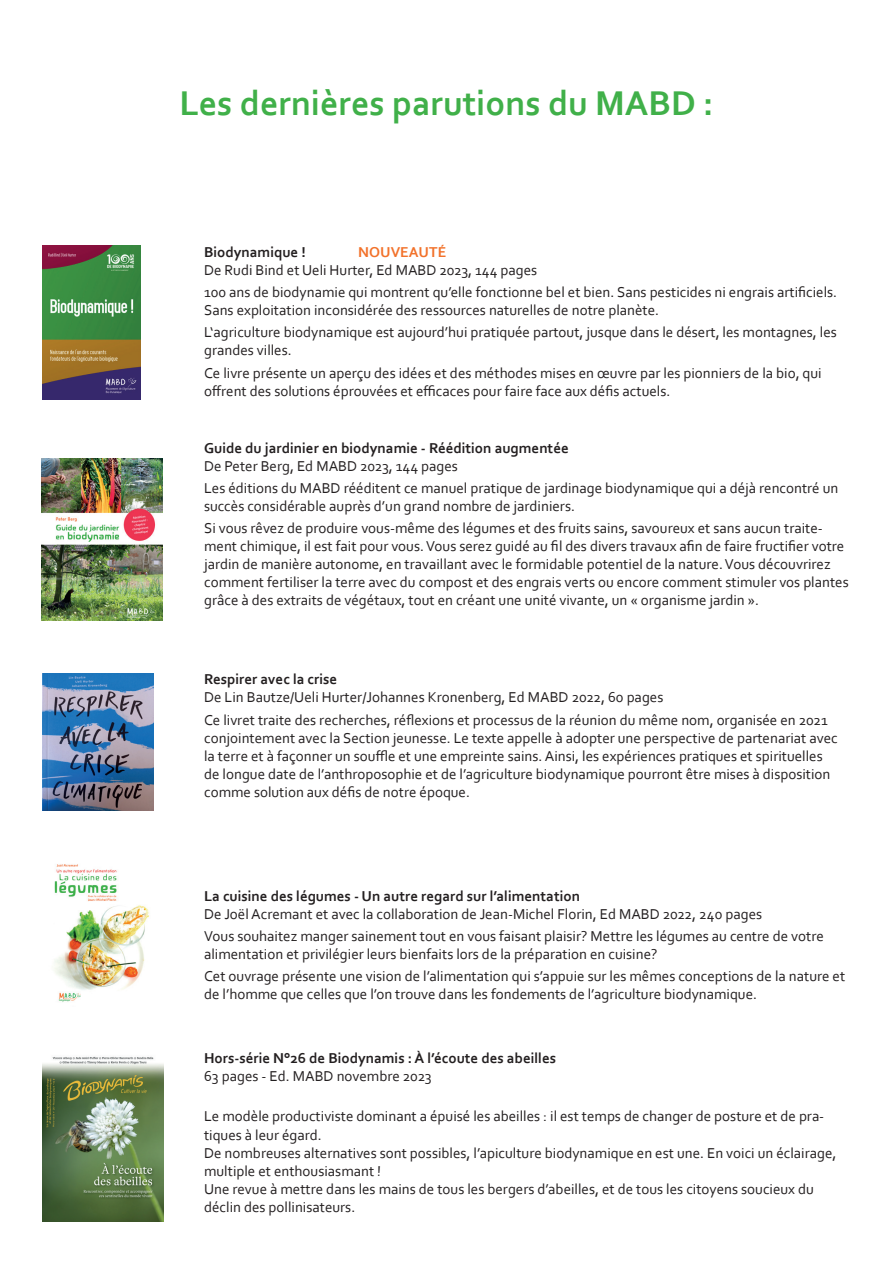
<style>
.page{position:relative;width:893px;height:1263px;background:#fff}
.page>*{position:absolute;margin:0;border:0;box-sizing:border-box;transform-origin:0 0}
.t1{font:700 36px "Corbel";color:#40b049}
.t2{font:15px/18px "Corbel";color:#231f20}
.t3{font:700 15px "Corbel";color:#231f20}
.t4{font:700 15px "Corbel";color:#f2722b}
</style>
<div class="page">
<img style="left:43px;top:1056px;width:121px;height:165px">
<img style="left:54px;top:864px;width:95px;height:138px">
<img style="left:42px;top:459px;width:121px;height:161px">
<img style="left:42px;top:673px;width:111px;height:138px">
<img style="left:42px;top:246px;width:98px;height:154px">
<h1 class="t1" style="left:179px;top:81px;width:536px">Les dernières parutions du MABD :</h1>
<p class="t3" style="left:204px;top:242px;width:103px">Biodynamique !</p>
<p class="t4" style="left:358px;top:242px;width:89px">NOUVEAUTÉ</p>
<p class="t2" style="left:204px;top:258px;width:635px;line-height:22.2px">De Rudi Bind et Ueli Hurter, Ed MABD 2023, 144 pages<br>100 ans de biodynamie qui montrent qu’elle fonctionne bel et bien. Sans pesticides ni engrais artificiels.</p>
<p class="t2" style="left:204px;top:299px;width:634px;line-height:22.2px">Sans exploitation inconsidérée des ressources naturelles de notre planète.<br>L‘agriculture biodynamique est aujourd’hui pratiquée partout, jusque dans le désert, les montagnes, les</p>
<p class="t2" style="left:204px;top:339px;width:619px;line-height:22.2px">grandes villes.<br>Ce livre présente un aperçu des idées et des méthodes mises en œuvre par les pionniers de la bio, qui</p>
<p class="t2" style="left:204px;top:381px;width:468px">offrent des solutions éprouvées et efficaces pour faire face aux défis actuels.</p>
<p class="t3" style="left:204px;top:439px;width:366px">Guide du jardinier en biodynamie - Réédition augmentée</p>
<p class="t2" style="left:204px;top:454px;width:636px;line-height:22.2px">De Peter Berg, Ed MABD 2023, 144 pages<br>Les éditions du MABD rééditent ce manuel pratique de jardinage biodynamique qui a déjà rencontré un</p>
<p class="t2" style="left:204px;top:495px;width:620px;line-height:22.2px">succès considérable auprès d’un grand nombre de jardiniers.<br>Si vous rêvez de produire vous-même des légumes et des fruits sains, savoureux et sans aucun traite-</p>
<p class="t2" style="left:204px;top:537px;width:646px">ment chimique, il est fait pour vous. Vous serez guidé au fil des divers travaux afin de faire fructifier votre jardin de manière autonome, en travaillant avec le formidable potentiel de la nature. Vous découvrirez comment fertiliser la terre avec du compost et des engrais verts ou encore comment stimuler vos plantes grâce à des extraits de végétaux, tout en créant une unité vivante, un « organisme jardin ».</p>
<p class="t3" style="left:204px;top:670px;width:135px">Respirer avec la crise</p>
<p class="t2" style="left:204px;top:686px;width:625px;line-height:22.2px">De Lin Bautze/Ueli Hurter/Johannes Kronenberg, Ed MABD 2022, 60 pages<br>Ce livret traite des recherches, réflexions et processus de la réunion du même nom, organisée en 2021</p>
<p class="t2" style="left:204px;top:728px;width:635px">conjointement avec la Section jeunesse. Le texte appelle à adopter une perspective de partenariat avec la terre et à façonner un souffle et une empreinte sains. Ainsi, les expériences pratiques et spirituelles de longue date de l’anthroposophie et de l’agriculture biodynamique pourront être mises à disposition comme solution aux défis de notre époque.</p>
<p class="t3" style="left:204px;top:886px;width:377px">La cuisine des légumes - Un autre regard sur l’alimentation</p>
<p class="t2" style="left:204px;top:902px;width:621px;line-height:22.2px">De Joël Acremant et avec la collaboration de Jean-Michel Florin, Ed MABD 2022, 240 pages<br>Vous souhaitez manger sainement tout en vous faisant plaisir? Mettre les légumes au centre de votre</p>
<p class="t2" style="left:204px;top:942px;width:643px;line-height:22.2px">alimentation et privilégier leurs bienfaits lors de la préparation en cuisine?<br>Cet ouvrage présente une vision de l’alimentation qui s’appuie sur les mêmes conceptions de la nature et</p>
<p class="t2" style="left:204px;top:985px;width:554px">de l’homme que celles que l’on trouve dans les fondements de l’agriculture biodynamique.</p>
<p class="t3" style="left:204px;top:1049px;width:353px">Hors-série N°26 de Biodynamis : À l’écoute des abeilles</p>
<p class="t2" style="left:204px;top:1067px;width:229px">63 pages - Ed. MABD novembre 2023</p>
<p class="t2" style="left:204px;top:1107px;width:634px">Le modèle productiviste dominant a épuisé les abeilles : il est temps de changer de posture et de pra&shy;tiques à leur égard.<br>De nombreuses alternatives sont possibles, l’apiculture biodynamique en est une. En voici un éclairage, multiple et enthousiasmant !<br>Une revue à mettre dans les mains de tous les bergers d’abeilles, et de tous les citoyens soucieux du déclin des pollinisateurs.</p>
</div>
